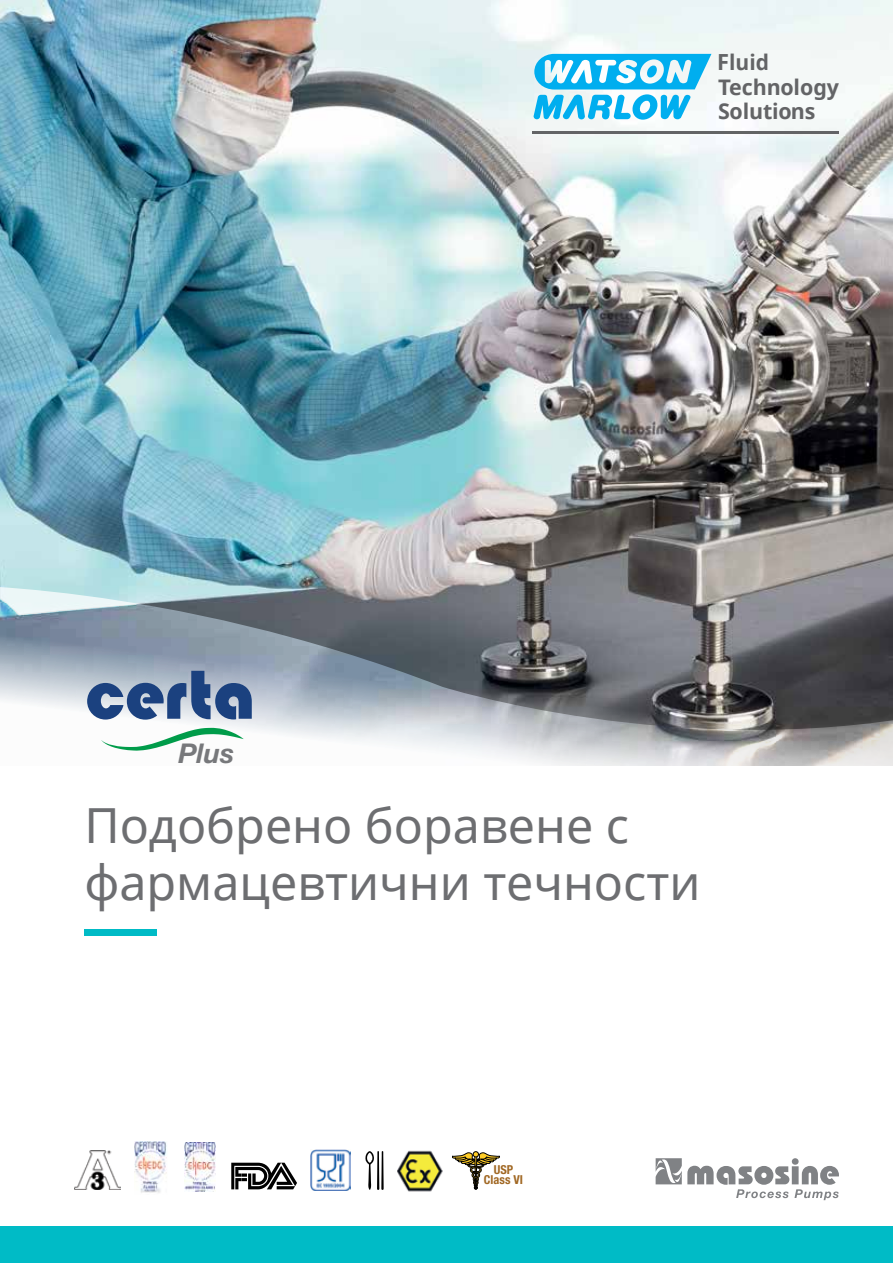
<style>
.page{position:relative;width:893px;height:1263px;background:#fff}
.page>*{position:absolute;margin:0;border:0;box-sizing:border-box;transform-origin:0 0}
.t1{font:48.3px/57px "Noto Sans";color:#6d6e71}
.t2{font:italic 700 27.3px "Helvetica Neue LT Std";color:#77787b}
.t3{font:700 21.45px/24.6px "Noto Sans";letter-spacing:-.01em;color:#636466}
.t4{font:700 condensed 12.3px/10.1px "Helvetica Neue LT Std";color:#a16824;text-align:center}
.s1{font-size:22.2px}
</style>
<div class="page">
<img style="left:0;top:0;width:893px;height:583px">
<svg style="left:0;top:583px;width:893px;height:183px;background:#93989e"></svg>
<svg style="left:656px;top:1158px;width:183px;height:42px"></svg>
<div style="left:84px;top:929px;width:73px;height:6px;background:#00bbc6"></div>
<svg style="left:87px;top:671px;width:165px;height:49px;background:#7188ab"></svg>
<svg style="left:101px;top:728px;width:143px;height:23px"></svg>
<div style="left:0;top:1227px;width:893px;height:36px;background:#00bbc6"></div>
<img style="left:134px;top:1141px;width:33px;height:52px">
<img style="left:310px;top:1150px;width:40px;height:40px">
<img style="left:74px;top:1150px;width:46px;height:39px">
<svg style="left:231px;top:1163px;width:66px;height:26px"></svg>
<img style="left:185px;top:1142px;width:30px;height:49px">
<img style="left:397px;top:1150px;width:46px;height:42px">
<svg style="left:365px;top:1151px;width:19px;height:39px"></svg>
<svg style="left:452px;top:1151px;width:48px;height:38px"></svg>
<hr style="left:532px;top:132px;width:307px;height:2px;background:#636466">
<svg style="left:534px;top:54px;width:177px;height:66px"></svg>
<p class="t3" style="left:717px;top:50px;width:123px"><span class="s1">F</span>luid<br>Technology<br>Solutions</p>
<p class="t2" style="left:178px;top:736px;width:58px">Plus</p>
<p class="t1" style="left:84px;top:796px;width:618px">Подобрено боравене с фармацевтични течности</p>
<p class="t4" style="left:484px;top:1164px;width:41px">USP<br>Class VI</p>
</div>
